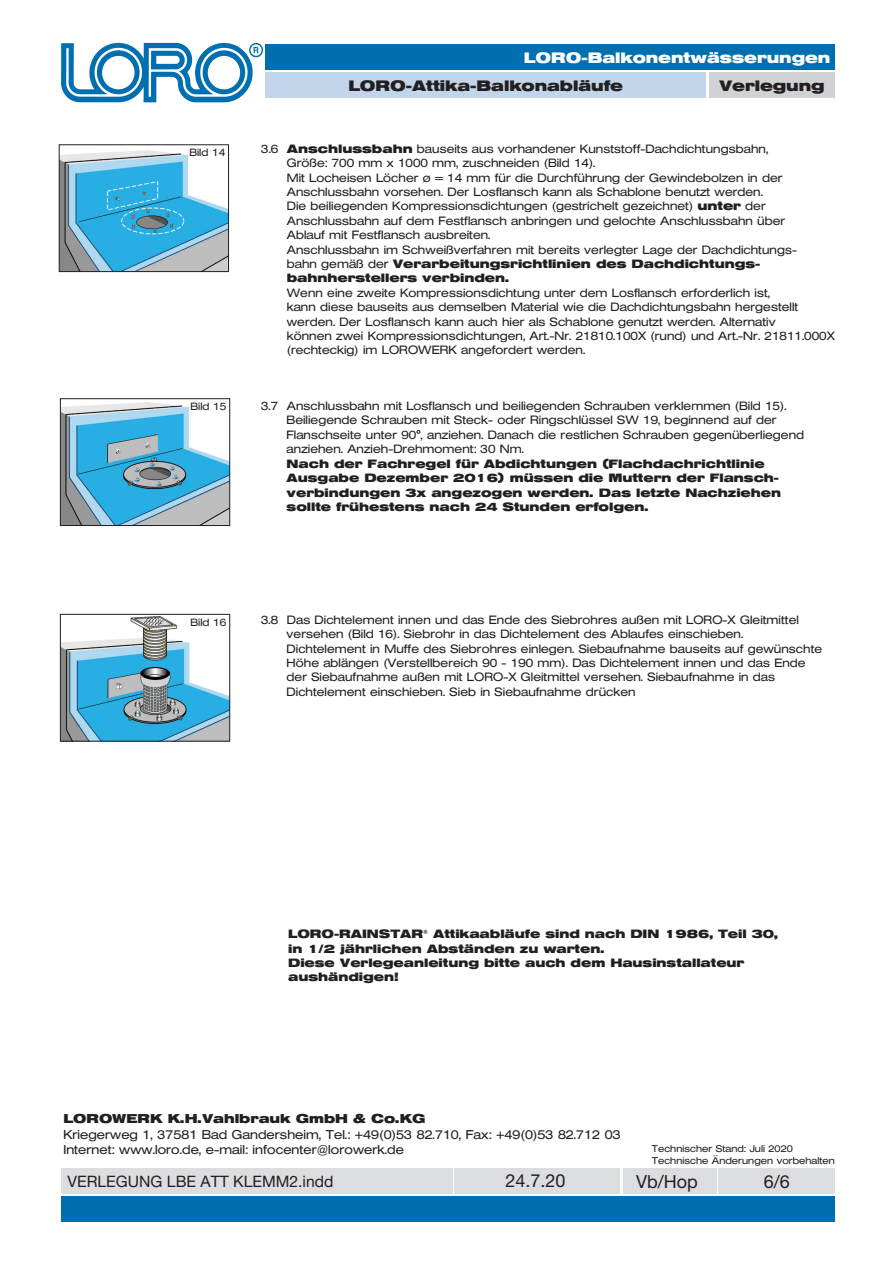
<style>
.page{position:relative;width:893px;height:1263px;background:#fff}
.page>*{position:absolute;margin:0;border:0;box-sizing:border-box;transform-origin:0 0}
.t1{font:18px "Helvetica Neue LT Std";color:#231f20}
.t2{font:15.75px "Helvetica Neue LT Std";color:#231f20}
.t3{font:700 15px "Helvetica Extended BQ";color:#231f20}
.t4{font:700 15px "Helvetica Extended BQ";color:#fff}
.t5{font:300 12.75px/15.3px "Helvetica Extended BQ";color:#231f20}
.t6{font:700 12.75px "Helvetica Extended BQ";color:#231f20}
.t7{font:300 12px/14.4px "Helvetica Extended BQ";color:#231f20}
.t8{font:700 12px/14.4px "Helvetica Extended BQ";color:#231f20}
.t9{font:300 10.5px "Helvetica Extended BQ";color:#231f20}
.t10{font:300 9.75px/11.7px "Helvetica Extended BQ";color:#231f20}
.s1{font-weight:700}
</style>
<div class="page">
<img style="left:61px;top:42px;width:202px;height:61px">
<div style="left:266px;top:45px;width:569px;height:25px;background:#006faf"></div>
<div style="left:709px;top:72px;width:126px;height:26px;background:#d1d2d4"></div>
<div style="left:266px;top:72px;width:440px;height:26px;background:#c1d5eb"></div>
<div style="left:61px;top:1196px;width:774px;height:26px;background:#006faf"></div>
<div style="left:61px;top:1168px;width:391px;height:25px;background:#dcdddf"></div>
<div style="left:454px;top:1168px;width:166px;height:25px;background:#dcdddf"></div>
<div style="left:623px;top:1168px;width:93px;height:25px;background:#dcdddf"></div>
<div style="left:719px;top:1168px;width:116px;height:25px;background:#dcdddf"></div>
<img style="left:62px;top:403px;width:166px;height:121px">
<div style="left:60px;top:398px;width:170px;height:128px;border:1px solid #231f20"></div>
<img style="left:62px;top:616px;width:166px;height:123px">
<div style="left:60px;top:614px;width:170px;height:127px;border:1px solid #231f20"></div>
<img style="left:61px;top:150px;width:166px;height:120px">
<div style="left:59px;top:144px;width:170px;height:128px;border:1px solid #231f20"></div>
<p class="t9" style="left:189px;top:146px;width:37px">Bild 14</p>
<p class="t9" style="left:191px;top:400px;width:37px">Bild 15</p>
<p class="t4" style="left:524px;top:49px;width:308px">LORO-Balkonentwässerungen</p>
<p class="t3" style="left:348px;top:77px;width:276px">LORO-Attika-Balkonabläufe</p>
<p class="t3" style="left:719px;top:77px;width:107px">Verlegung</p>
<p class="t7" style="left:287px;top:142px;width:512px;text-indent:-26px">3.6 <span class="s1">Anschlussbahn</span> bauseits aus vorhandener Kunststoff-Dachdichtungsbahn, Größe: 700 mm x 1000 mm, zuschneiden (Bild 14).<br>Mit Locheisen Löcher ø = 14 mm für die Durchführung der Gewindebolzen in der Anschlussbahn vorsehen. Der Losflansch kann als Schablone benutzt werden.<br>Die beiliegenden Kompressionsdichtungen (gestrichelt gezeichnet) <span class="s1">unter</span> der Anschlussbahn auf dem Festflansch anbringen und gelochte Anschlussbahn über Ablauf mit Festflansch ausbreiten.<br>Anschlussbahn im Schweißverfahren mit bereits verlegter Lage der Dachdichtungs&shy;bahn gemäß der <span class="s1">Verarbeitungsrichtlinien des Dachdichtungs&shy;bahnherstellers verbinden.</span></p>
<p class="t7" style="left:287px;top:286px;width:550px">Wenn eine zweite Kompressionsdichtung unter dem Losflansch erforderlich ist,<br>kann diese bauseits aus demselben Material wie die Dachdichtungsbahn hergestellt werden. Der Losflansch kann auch hier als Schablone genutzt werden. Alternativ<br>können zwei Kompressionsdichtungen, Art.-Nr. 21810.100X (rund) und Art.-Nr. 21811.000X (rechteckig) im LOROWERK angefordert werden.</p>
<p class="t7" style="left:287px;top:399px;width:519px;text-indent:-26px">3.7 Anschlussbahn mit Losflansch und beiliegenden Schrauben verklemmen (Bild 15).<br>Beiliegende Schrauben mit Steck- oder Ringschlüssel SW 19, beginnend auf der Flanschseite unter 90°, anziehen. Danach die restlichen Schrauben gegenüberliegend anziehen. Anzieh-Drehmoment: 30 Nm.</p>
<p class="t8" style="left:287px;top:456px;width:496px">Nach der Fachregel für Abdichtungen (Flachdachrichtlinie Ausgabe Dezember 2016) müssen die Muttern der Flansch&shy;verbindungen 3x angezogen werden. Das letzte Nachziehen sollte frühestens nach 24 Stunden erfolgen.</p>
<p class="t9" style="left:191px;top:616px;width:37px">Bild 16</p>
<p class="t7" style="left:287px;top:613px;width:537px;text-indent:-26px">3.8 Das Dichtelement innen und das Ende des Siebrohres außen mit LORO-X Gleitmittel versehen (Bild 16). Siebrohr in das Dichtelement des Ablaufes einschieben.<br>Dichtelement in Muffe des Siebrohres einlegen. Siebaufnahme bauseits auf gewünschte Höhe ablängen (Verstellbereich 90 - 190 mm). Das Dichtelement innen und das Ende der Siebaufnahme außen mit LORO-X Gleitmittel versehen. Siebaufnahme in das Dichtelement einschieben. Sieb in Siebaufnahme drücken</p>
<p class="t8" style="left:288px;top:927px;width:491px">LORO-RAINSTAR<sup>®</sup> Attikaabläufe sind nach DIN 1986, Teil 30, in 1/2 jährlichen Abständen zu warten.<br>Diese Verlegeanleitung bitte auch dem Hausinstallateur aushändigen!</p>
<p class="t6" style="left:63px;top:1111px;width:364px">LOROWERK K.H.Vahlbrauk GmbH &amp; Co.KG</p>
<p class="t5" style="left:63px;top:1127px;width:559px">Kriegerweg 1, 37581 Bad Gandersheim, Tel.: +49(0)53 82.710, Fax: +49(0)53 82.712 03<br>Internet: www.loro.de, e-mail: infocenter@lorowerk.de</p>
<p class="t10" style="left:652px;top:1143px;width:185px">Technischer Stand: Juli 2020<br>Technische Änderungen vorbehalten</p>
<h2 class="t2" style="left:67px;top:1172px;width:268px">VERLEGUNG LBE ATT KLEMM2.indd</h2>
<h1 class="t1" style="left:505px;top:1170px;width:62px">24.7.20</h1>
<h1 class="t1" style="left:636px;top:1170px;width:63px">Vb/Hop</h1>
<h1 class="t1" style="left:764px;top:1171px;width:28px">6/6</h1>
</div>
